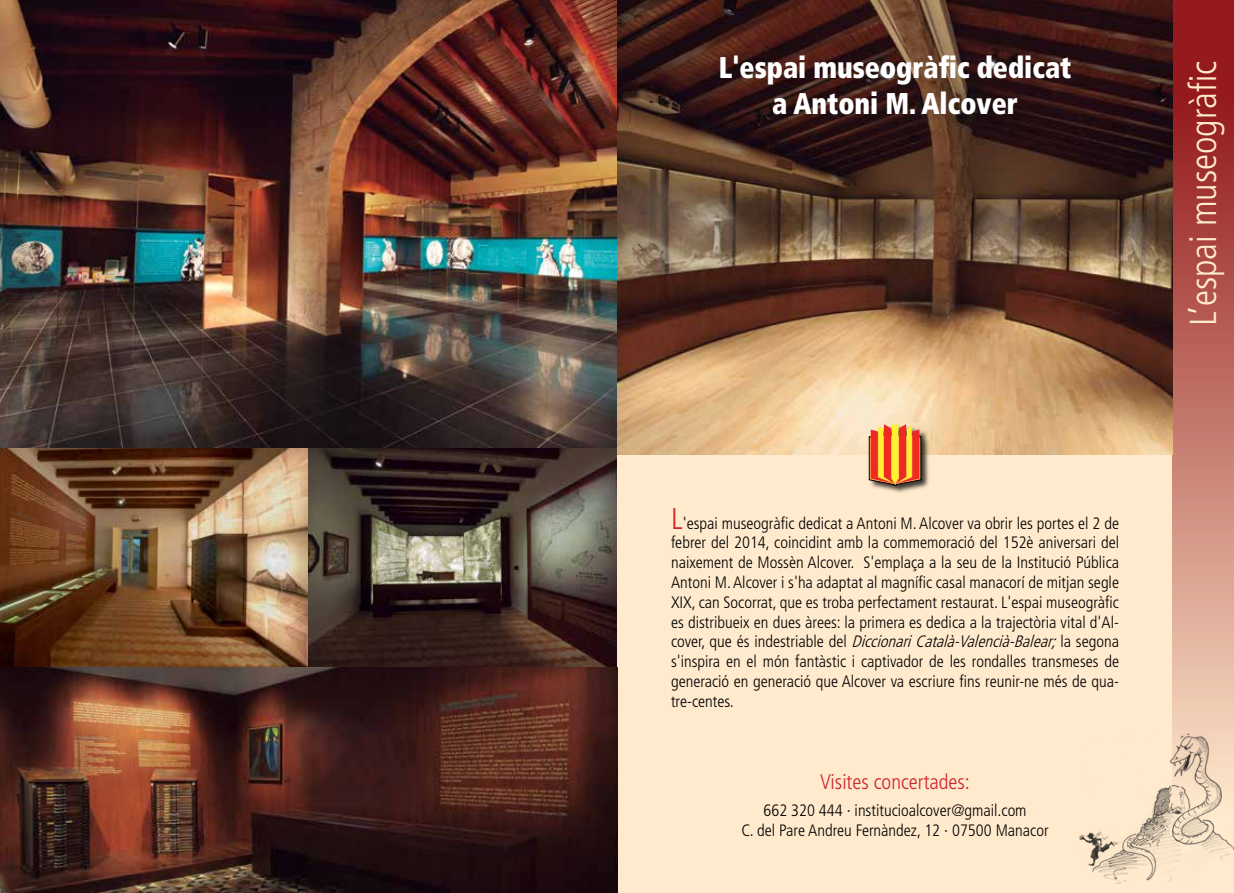
<style>
.page{position:relative;width:1234px;height:893px;background:#fff}
.page>*{position:absolute;margin:0;border:0;box-sizing:border-box;transform-origin:0 0}
.t1{font:300 condensed 37.5px "Frutiger";color:#ffeacd}
.t2{font:900 condensed 30px/36px "Frutiger";color:#fff;text-align:center;scale:.91 1}
.t3{font:300 condensed 21px "Frutiger";color:#d2232a}
.t4{font:300 condensed 16.5px/19.8px "Frutiger";color:#000;text-align:justify}
.s1{font-size:30px;color:#d2232a}
.s2{font-style:italic}
</style>
<div class="page">
<div style="left:0;top:0;width:1233px;height:893px;background:#ffeacd"></div>
<svg style="left:1171px;top:0;width:62px;height:731px;background:#ba695f"></svg>
<img style="left:1079px;top:731px;width:154px;height:153px">
<img style="left:0;top:448px;width:308px;height:219px">
<img style="left:308px;top:448px;width:309px;height:219px">
<img style="left:0;top:0;width:617px;height:448px">
<img style="left:0;top:667px;width:617px;height:226px">
<img style="left:617px;top:0;width:554px;height:455px">
<div style="left:868px;top:424px;width:61px;height:70px;background:#000;opacity:.75"></div>
<svg style="left:868px;top:424px;width:53px;height:62px;background:#e47d39"></svg>
<h2 class="t2" style="left:718px;top:49px;width:389px">L'espai museogràfic dedicat a Antoni M. Alcover</h2>
<h1 class="t1" style="left:1181px;top:326px;width:267px;rotate:-90deg">L’espai museogràfic</h1>
<p class="t4" style="left:671px;top:513px;width:449px"><span class="s1">L</span>'espai museogràfic dedicat a Antoni M. Alcover va obrir les portes el 2 de febrer del 2014, coincidint amb la commemoració del 152è aniversari del naixement de Mossèn Alcover. S'emplaça a la seu de la Institució Pública Antoni M. Alcover i s'ha adaptat al magnífic casal manacorí de mitjan segle XIX, can Socorrat, que es troba perfectament restaurat. L'espai museogràfic es distribueix en dues àrees: la primera es dedica a la trajectòria vital d'Al&shy;c o v e r, q u e é s i n d e s t r i a b l e d e l <span class="s2">DiccionariCatalà-Valencià-Balear;</span>l a s e g o n a s'inspira en el món fantàstic i captivador de les rondalles transmeses de generació en generació que Alcover va escriure fins reunir-ne més de qua&shy;tre-centes.</p>
<p class="t3" style="left:820px;top:770px;width:151px">Visites concertades:</p>
<p class="t4" style="left:741px;top:801px;width:308px;text-align:center">662 320 444 · institucioalcover@gmail.com<br>C. del Pare Andreu Fernàndez, 12 · 07500 Manacor</p>
</div>
